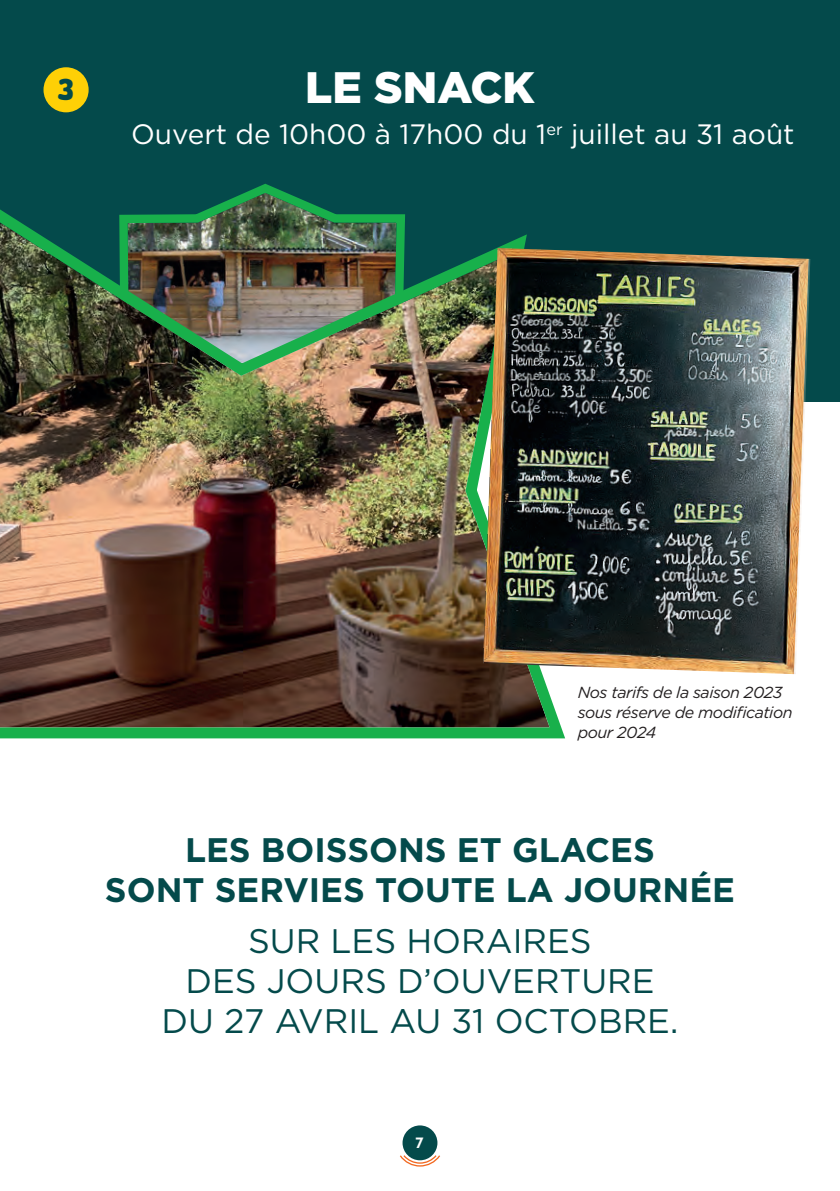
<style>
.page{position:relative;width:840px;height:1191px;background:#fff}
.page>*{position:absolute;margin:0;border:0;box-sizing:border-box;transform-origin:0 0}
.t1{font:900 44px "Gotham";color:#fff}
.t2{font:34px/40px "Gotham";color:#044a4b;text-align:center}
.t3{font:700 34px/40px "Gotham";color:#044a4b;text-align:center}
.t4{font:31.6px "Insaniburger";color:#044a4b}
.t5{font:28px "Gotham";color:#fff}
.t6{font:italic 16px/20px "Gotham";letter-spacing:-.03em;color:#231f20}
.t7{font:700 15px "Intro";color:#fff}
</style>
<div class="page">
<div style="left:0;top:0;width:839px;height:402px;background:#044a4b"></div>
<img style="left:0;top:191px;width:565px;height:548px">
<img style="left:482px;top:248px;width:327px;height:426px">
<div style="left:43px;top:67px;width:46px;height:45px;background:#fed006;border-radius:50%"></div>
<div style="left:402px;top:1125px;width:35px;height:35px;background:#044a4b;border-radius:50%"></div>
<svg style="left:400px;top:1155px;width:40px;height:11px"></svg>
<h3 class="t4" style="left:57px;top:72px;width:17px">3</h3>
<h1 class="t1" style="left:305px;top:62px;width:231px">LE SNACK</h1>
<h3 class="t5" style="left:131px;top:116px;width:664px">Ouvert de 10h00 à 17h00 du 1<sup>er</sup> juillet au 31 août</h3>
<p class="t6" style="left:577px;top:682px;width:216px">Nos tarifs de la saison 2023 sous réserve de modification pour 2024</p>
<h2 class="t3" style="left:105px;top:829px;width:631px">LES BOISSONS ET GLACES<br>SONT SERVIES TOUTE LA JOURNÉE</h2>
<h2 class="t2" style="left:161px;top:920px;width:518px">SUR LES HORAIRES<br>DES JOURS D’OUVERTURE<br>DU 27 AVRIL AU 31 OCTOBRE.</h2>
<p class="t7" style="left:415px;top:1133px;width:9px">7</p>
</div>
